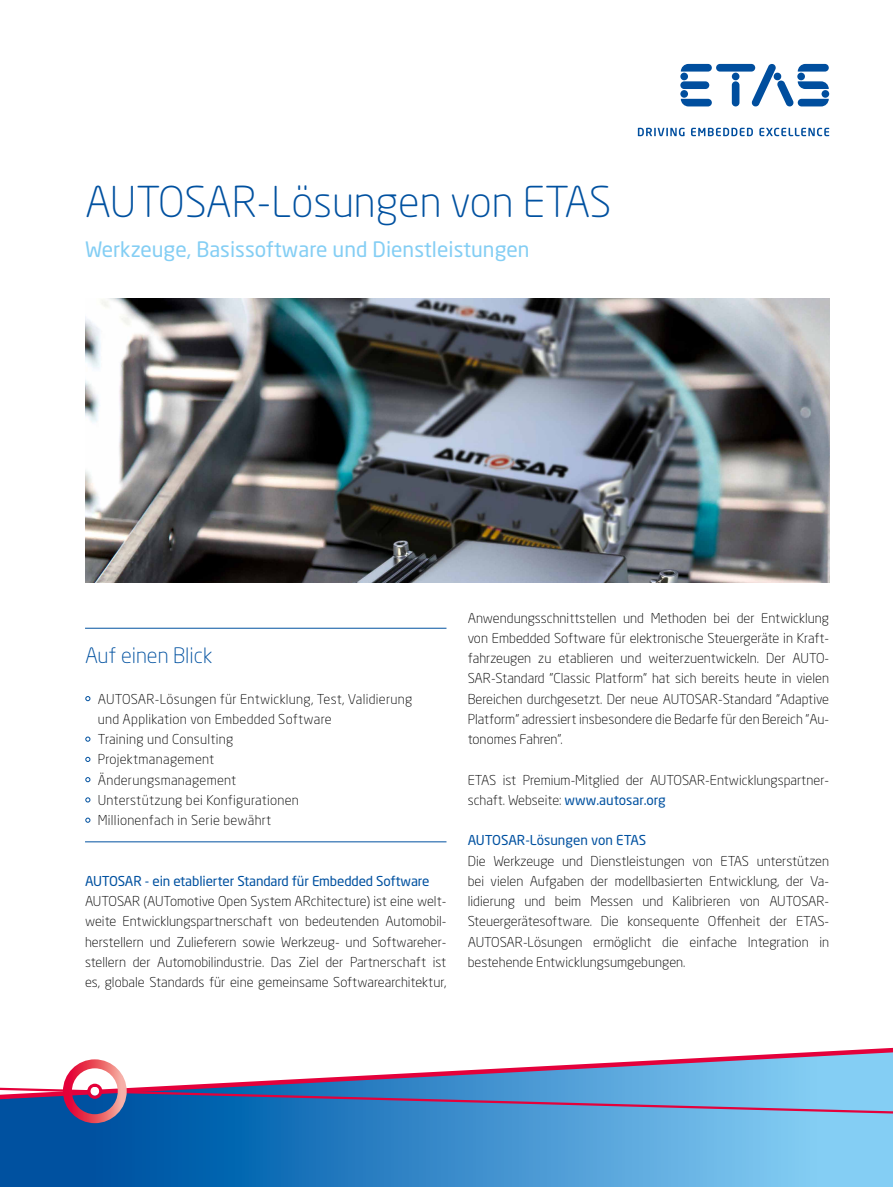
<style>
.page{position:relative;width:893px;height:1187px;background:#fff}
.page>*{position:absolute;margin:0;border:0;box-sizing:border-box;transform-origin:0 0}
.t1{font:300 42px "Neo Sans W1 G";color:#0051a0}
.t2{font:21px "Neo Sans W1 G";color:#84cef4}
.t3{font:300 21px "Neo Sans W1 G";color:#0051a0}
.t4{font:300 13.5px/20.2px "Neo Sans W1 G";color:#000;text-align:justify}
.t5{font:300 13.5px/20.2px "Neo Sans W1 G";letter-spacing:.02em;color:#000}
.t6{font:13.5px "Neo Sans W1 G";letter-spacing:-.01em;color:#0051a0}
.s1{font-weight:400;color:#0051a0}
</style>
<div class="page">
<svg style="left:0;top:1157px;width:893px;height:29px;background:#3a8cc9"></svg>
<div style="left:732px;top:73px;width:7px;height:7px;background:#004e9e;border-radius:50%"></div>
<div style="left:716px;top:64px;width:39px;height:8px;background:#004e9e;border-radius:4px"></div>
<div style="left:732px;top:81px;width:7px;height:25px;background:#004e9e;border-radius:4px"></div>
<svg style="left:751px;top:63px;width:78px;height:44px"></svg>
<div style="left:680px;top:73px;width:8px;height:7px;background:#004e9e;border-radius:50%"></div>
<div style="left:680px;top:90px;width:8px;height:8px;background:#004e9e;border-radius:50%"></div>
<svg style="left:681px;top:64px;width:31px;height:8px"></svg>
<svg style="left:681px;top:99px;width:31px;height:7px"></svg>
<svg style="left:680px;top:81px;width:29px;height:8px"></svg>
<svg style="left:638px;top:128px;width:46px;height:8px"></svg>
<svg style="left:691px;top:128px;width:62px;height:8px"></svg>
<svg style="left:759px;top:128px;width:70px;height:8px"></svg>
<svg style="left:0;top:1047px;width:893px;height:110px"></svg>
<svg style="left:63px;top:1059px;width:64px;height:64px"></svg>
<div style="left:91px;top:1086px;width:8px;height:9px;background:#fff;border-radius:50%"></div>
<img style="left:85px;top:298px;width:744px;height:284px">
<svg style="left:85px;top:696px;width:5px;height:5px"></svg>
<svg style="left:85px;top:736px;width:5px;height:5px"></svg>
<svg style="left:85px;top:757px;width:5px;height:4px"></svg>
<svg style="left:85px;top:777px;width:5px;height:5px"></svg>
<svg style="left:85px;top:797px;width:5px;height:5px"></svg>
<svg style="left:85px;top:817px;width:5px;height:5px"></svg>
<hr style="left:85px;top:627px;width:361px;height:1px;background:#0051a0">
<hr style="left:85px;top:841px;width:361px;height:1px;background:#0051a0">
<h1 class="t1" style="left:85px;top:176px;width:528px">AUTOSAR-Lösungen von ETAS</h1>
<h2 class="t2" style="left:85px;top:236px;width:446px">Werkzeuge, Basissoftware und Dienstleistungen</h2>
<h2 class="t3" style="left:85px;top:642px;width:129px">Auf einen Blick</h2>
<p class="t5" style="left:98px;top:688px;width:316px">AUTOSAR-Lösungen für Entwicklung, Test, Validierung und Applikation von Embedded Software<br>Training und Consulting<br>Projektmanagement<br>Änderungsmanagement<br>Unterstützung bei Konfigurationen<br>Millionenfach in Serie bewährt</p>
<p class="t6" style="left:85px;top:872px;width:346px">AUTOSAR - ein etablierter Standard für Embedded Software</p>
<p class="t4" style="left:85px;top:890px;width:363px">AUTOSAR (AUTomotive Open System ARchitecture) ist eine welt&shy;weite Entwicklungspartnerschaft von bedeutenden Automobil&shy;herstellern und Zulieferern sowie Werkzeug- und Softwareher&shy;stellern der Automobilindustrie. Das Ziel der Partnerschaft ist es, globale Standards für eine gemeinsame Softwarearchitektur,</p>
<p class="t4" style="left:468px;top:607px;width:363px">Anwendungsschnittstellen und Methoden bei der Entwicklung von Embedded Software für elektronische Steuergeräte in Kraft&shy;fahrzeugen zu etablieren und weiterzuentwickeln. Der AUTO-SAR-Standard "Classic Platform" hat sich bereits heute in vielen Bereichen durchgesetzt. Der neue AUTOSAR-Standard "Adaptive Platform" adressiert insbesondere die Bedarfe für den Bereich "Au&shy;tonomes Fahren".</p>
<p class="t4" style="left:468px;top:769px;width:363px">ETAS ist Premium-Mitglied der AUTOSAR-Entwicklungspartner&shy;schaft. Webseite: <span class="s1">www.autosar.org</span></p>
<p class="t6" style="left:468px;top:832px;width:180px">AUTOSAR-Lösungen von ETAS</p>
<p class="t4" style="left:468px;top:850px;width:363px">Die Werkzeuge und Dienstleistungen von ETAS unterstützen bei vielen Aufgaben der modellbasierten Entwicklung, der Va&shy;lidierung und beim Messen und Kalibrieren von AUTOSAR-Steuergerätesoftware. Die konsequente Offenheit der ETAS-AUTOSAR-Lösungen ermöglicht die einfache Integration in bestehende Entwicklungsumgebungen.</p>
</div>
